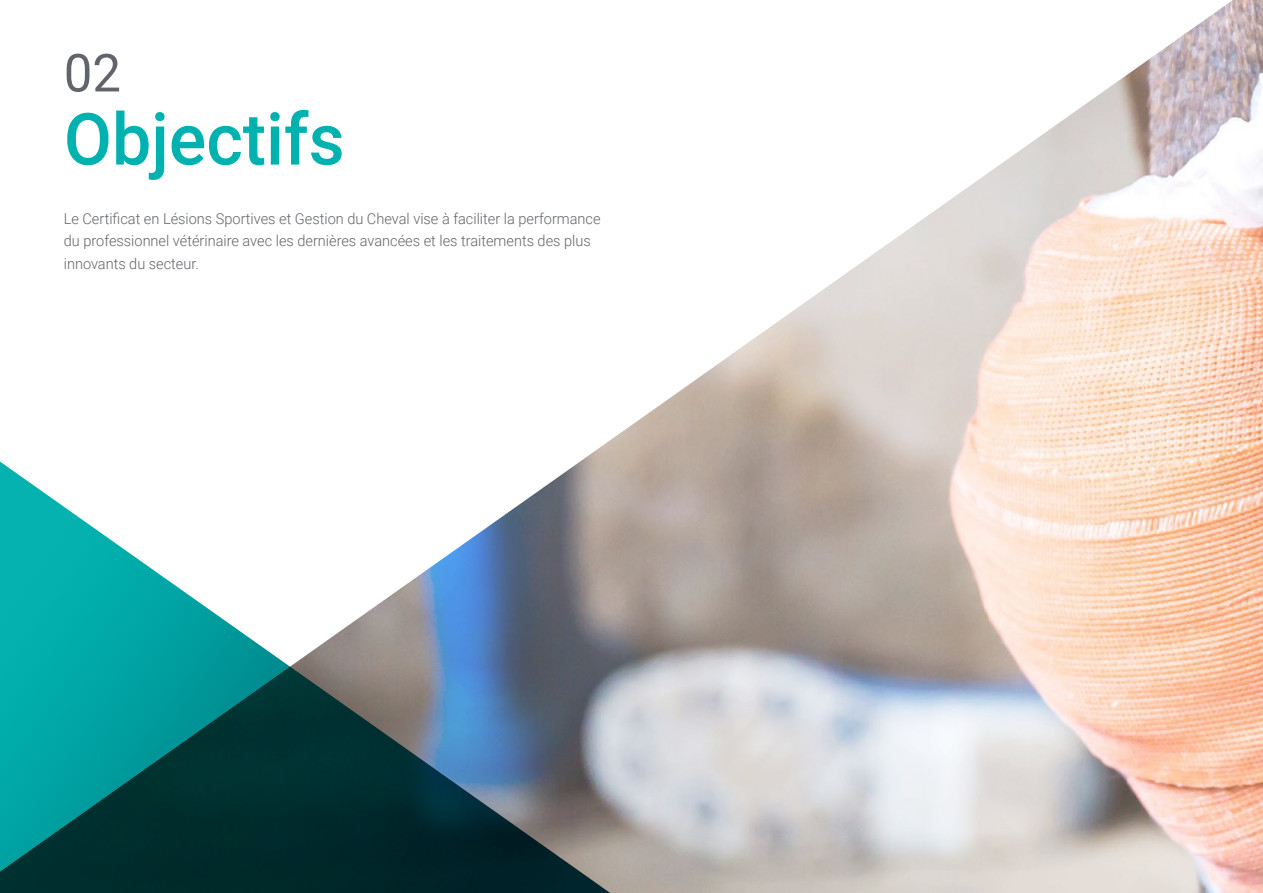
<style>
.page{position:relative;width:1263px;height:893px;background:#fff}
.page>*{position:absolute;margin:0;border:0;box-sizing:border-box;transform-origin:0 0}
.t1{font:500 72px "Roboto";color:#00b2af}
.t2{font:52.5px "Roboto";color:#61646a}
.t3{font:300 15px/22.5px "Roboto";color:#61646a}
</style>
<div class="page">
<img style="left:602px;top:0;width:661px;height:893px">
<svg style="left:0;top:446px;width:640px;height:447px"></svg>
<h2 class="t2" style="left:64px;top:36px;width:59px">02</h2>
<h1 class="t1" style="left:64px;top:89px;width:282px">Objectifs</h1>
<p class="t3" style="left:64px;top:207px;width:538px">Le Certificat en Lésions Sportives et Gestion du Cheval vise à faciliter la performance du professionnel vétérinaire avec les dernières avancées et les traitements des plus innovants du secteur.</p>
</div>
